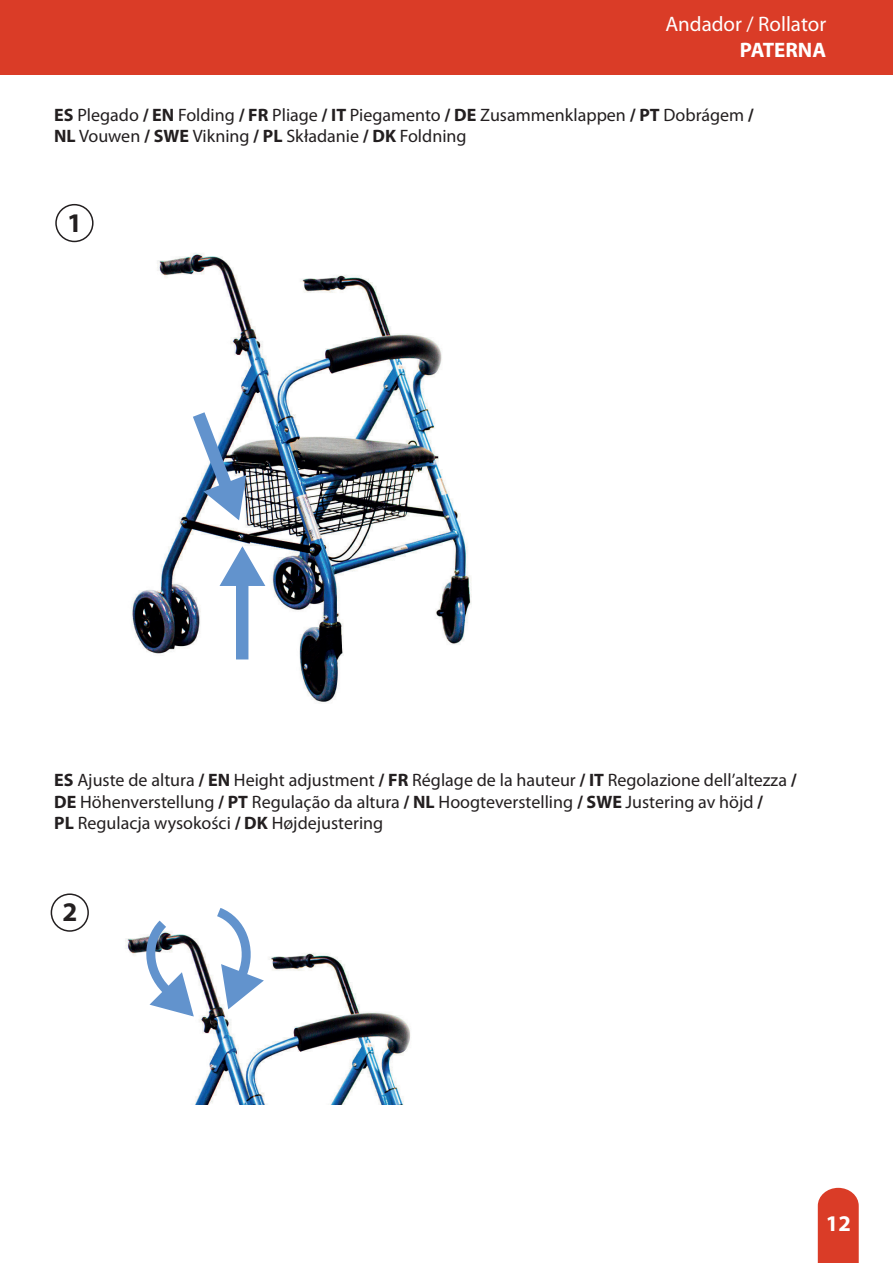
<style>
.page{position:relative;width:893px;height:1263px;background:#fff}
.page>*{position:absolute;margin:0;border:0;box-sizing:border-box;transform-origin:0 0}
.t1{font:700 27px "Myriad Pro";color:#231f20}
.t2{font:700 22.5px "Myriad Pro";color:#fff}
.t3{font:21px "Myriad Pro";color:#fff}
.t4{font:700 21px "Myriad Pro";color:#fff}
.t5{font:18px/21.6px "Myriad Pro";color:#231f20}
.s1{font-weight:700}
</style>
<div class="page">
<div style="left:0;top:0;width:893px;height:75px;background:#da3c27"></div>
<svg style="left:818px;top:1188px;width:41px;height:75px;background:#dc4632"></svg>
<img style="left:131px;top:253px;width:341px;height:451px">
<img style="left:57px;top:927px;width:354px;height:177px">
<svg style="left:146px;top:920px;width:49px;height:98px"></svg>
<svg style="left:207px;top:908px;width:59px;height:103px"></svg>
<img style="left:192px;top:411px;width:55px;height:111px">
<svg style="left:218px;top:544px;width:49px;height:44px"></svg>
<div style="left:237px;top:585px;width:10px;height:73px;background:#6293cd"></div>
<div style="left:236px;top:584px;width:12px;height:75px;border:2px solid #6293cd"></div>
<div style="left:55px;top:204px;width:39px;height:38px;border:2px solid #231f20;border-radius:50%"></div>
<div style="left:51px;top:893px;width:38px;height:39px;border:2px solid #231f20;border-radius:50%"></div>
<p class="t3" style="left:665px;top:11px;width:162px">Andador / Rollator</p>
<p class="t4" style="left:740px;top:36px;width:88px">PATERNA</p>
<p class="t5" style="left:54px;top:104px;width:701px"><span class="s1">ES</span> Plegado <span class="s1">/ EN</span> Folding <span class="s1">/ FR</span> Pliage <span class="s1">/ IT</span> Piegamento <span class="s1">/ DE</span> Zusammenklappen <span class="s1">/ PT</span> Dobrágem <span class="s1">/<br>NL</span> Vouwen <span class="s1">/ SWE</span> Vikning <span class="s1">/ PL</span> Składanie <span class="s1">/ DK</span> Foldning</p>
<h1 class="t1" style="left:67px;top:205px;width:16px">1</h1>
<p class="t5" style="left:54px;top:769px;width:744px"><span class="s1">ES</span> Ajuste de altura <span class="s1">/ EN</span> Height adjustment <span class="s1">/ FR</span> Réglage de la hauteur <span class="s1">/ IT</span> Regolazione dell’altezza <span class="s1">/<br>DE</span> Höhenverstellung <span class="s1">/ PT</span> Regulação da altura <span class="s1">/ NL</span> Hoogteverstelling <span class="s1">/ SWE</span> Justering av höjd <span class="s1">/<br>PL</span> Regulacja wysokości <span class="s1">/ DK</span> Højdejustering</p>
<h1 class="t1" style="left:63px;top:894px;width:16px">2</h1>
<p class="t2" style="left:826px;top:1209px;width:26px">12</p>
</div>
